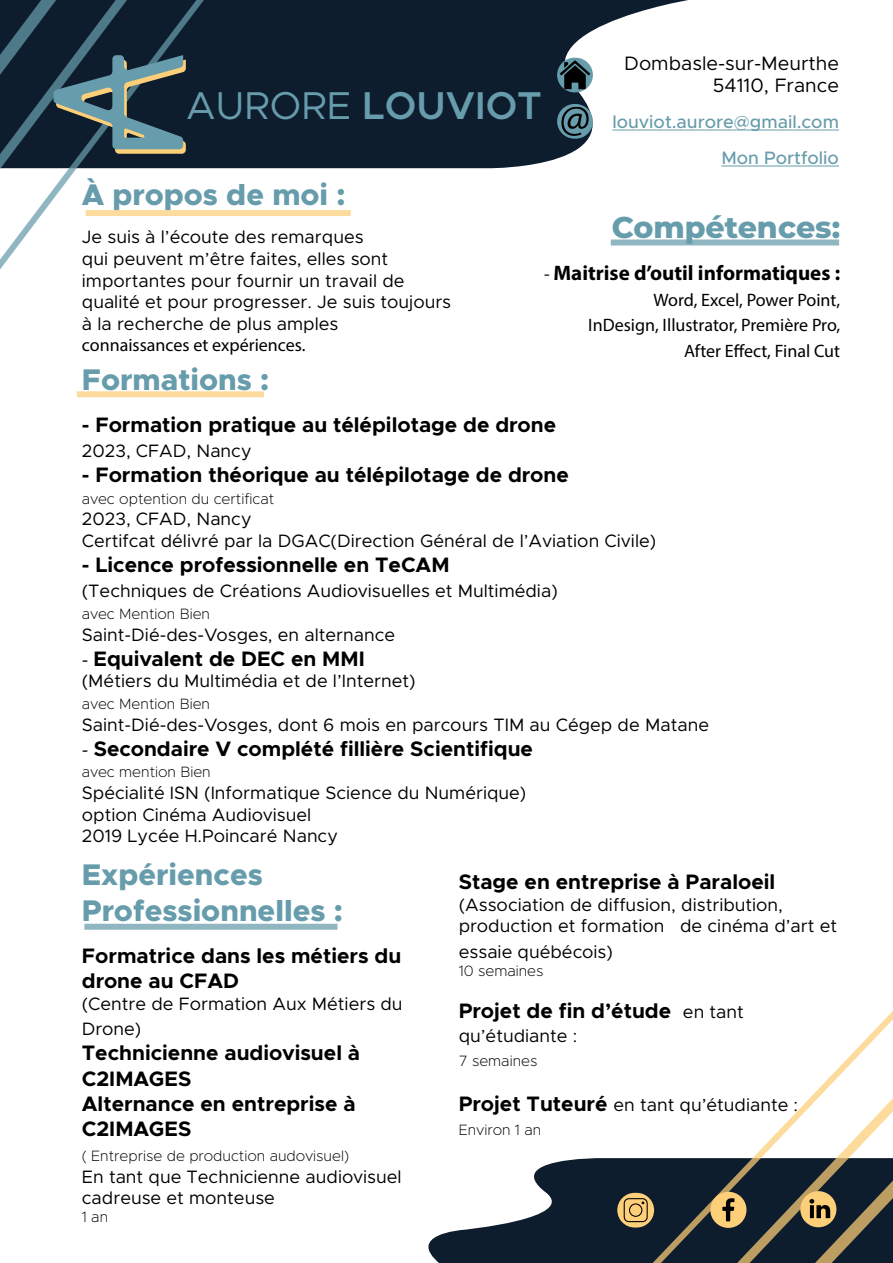
<style>
.page{position:relative;width:893px;height:1263px;background:#fff}
.page>*{position:absolute;margin:0;border:0;box-sizing:border-box;transform-origin:0 0}
.t1{font:600 39px "Metropolis";color:#669cab}
.t2{font:800 30px/36px "Metropolis";color:#669cab}
.t3{font:800 30px "Montserrat";color:#669cab}
.t4{font:700 21px/25.2px "Metropolis";color:#000}
.t5{font:700 21px "Myriad Pro";color:#000}
.t6{font:19.5px/21.6px "Metropolis";color:#000;text-align:right}
.t7{font:18px/21.6px "Metropolis";color:#000}
.t8{font:18px/25.5px "Myriad Pro";color:#000;text-align:right}
.t9{font:500 18px/36px "Metropolis";color:#669cab;text-align:right}
.t10{font:200 15px "Metropolis";color:#000}
.s1{font-weight:400}
.s2{font-weight:400;font-size:18px}
.s3{font-weight:700;font-size:21px}
</style>
<div class="page">
<svg style="left:428px;top:1219px;width:95px;height:44px;fill:#0e1d2d"></svg>
<svg style="left:523px;top:1011px;width:370px;height:252px"></svg>
<svg style="left:304px;top:0;width:493px;height:168px;fill:#0e1d2d"></svg>
<svg style="left:0;top:0;width:304px;height:398px"></svg>
<hr style="left:612px;top:130px;width:227px;height:1px;background:#669cab">
<hr style="left:721px;top:166px;width:118px;height:1px;background:#669cab">
<svg style="left:557px;top:58px;width:36px;height:34px"></svg>
<svg style="left:560px;top:60px;width:30px;height:29px"></svg>
<svg style="left:557px;top:104px;width:36px;height:35px"></svg>
<svg style="left:561px;top:107px;width:28px;height:29px"></svg>
<svg style="left:617px;top:1193px;width:37px;height:34px"></svg>
<svg style="left:624px;top:1198px;width:24px;height:24px"></svg>
<svg style="left:0;top:0;width:186px;height:258px"></svg>
<svg style="left:707px;top:1064px;width:186px;height:199px"></svg>
<div style="left:611px;top:239px;width:228px;height:6px;background:#8fb6c1"></div>
<div style="left:84px;top:924px;width:253px;height:6px;background:#8fb6c1"></div>
<div style="left:86px;top:210px;width:265px;height:6px;background:#fddb9c"></div>
<div style="left:77px;top:391px;width:187px;height:6px;background:#fddb9c"></div>
<h1 class="t1" style="left:186px;top:81px;width:357px"><span class="s1">AURORE</span> LOUVIOT</h1>
<p class="t6" style="left:624px;top:52px;width:216px">Dombasle-sur-Meurthe<br>54110, France</p>
<p class="t9" style="left:612px;top:103px;width:228px">louviot.aurore@gmail.com<br>Mon Portfolio</p>
<h2 class="t2" style="left:82px;top:176px;width:265px">À propos de moi :</h2>
<p class="t7" style="left:82px;top:226px;width:371px">Je suis à l’écoute des remarques<br>qui peuvent m’être faites, elles sont importantes pour fournir un travail de qualité et pour progresser. Je suis toujours à la recherche de plus amples</p>
<p class="t8" style="left:82px;top:332px;width:225px">connaissances et expériences.</p>
<h2 class="t3" style="left:612px;top:205px;width:230px">Compétences:</h2>
<p class="t5" style="left:544px;top:259px;width:298px"><span class="s2">-</span> Maitrise d’outil informatiques :</p>
<p class="t8" style="left:588px;top:287px;width:253px">Word, Excel, Power Point,<br>InDesign, Illustrator, Première Pro,<br>After Effect, Final Cut</p>
<h2 class="t2" style="left:82px;top:361px;width:189px">Formations :</h2>
<p class="t4" style="left:82px;top:412px;width:476px">- Formation pratique au télépilotage de drone</p>
<p class="t7" style="left:82px;top:440px;width:171px">2023, CFAD, Nancy</p>
<p class="t4" style="left:82px;top:462px;width:488px">- Formation théorique au télépilotage de drone</p>
<p class="t10" style="left:82px;top:489px;width:194px">avec optention du certificat</p>
<p class="t7" style="left:82px;top:508px;width:576px">2023, CFAD, Nancy<br>Certifcat délivré par la DGAC(Direction Général de l’Aviation Civile)</p>
<p class="t4" style="left:82px;top:552px;width:369px">- Licence professionnelle en TeCAM</p>
<p class="t7" style="left:82px;top:580px;width:477px">(Techniques de Créations Audiovisuelles et Multimédia)</p>
<p class="t10" style="left:82px;top:604px;width:130px">avec Mention Bien</p>
<p class="t7" style="left:82px;top:624px;width:315px">Saint-Dié-des-Vosges, en alternance</p>
<p class="t4" style="left:82px;top:646px;width:284px"><span class="s2">-</span> Equivalent de DEC en MMI</p>
<p class="t7" style="left:82px;top:670px;width:335px">(Métiers du Multimédia et de l’Internet)</p>
<p class="t10" style="left:82px;top:694px;width:130px">avec Mention Bien</p>
<p class="t7" style="left:82px;top:714px;width:629px">Saint-Dié-des-Vosges, dont 6 mois en parcours TIM au Cégep de Matane</p>
<p class="t4" style="left:82px;top:736px;width:453px"><span class="s2">-</span> Secondaire V complété fillière Scientifique</p>
<p class="t10" style="left:82px;top:763px;width:130px">avec mention Bien</p>
<p class="t7" style="left:82px;top:782px;width:446px">Spécialité ISN (Informatique Science du Numérique) option Cinéma Audiovisuel<br>2019 Lycée H.Poincaré Nancy</p>
<h2 class="t2" style="left:82px;top:857px;width:263px">Expériences<br>Professionnelles :</h2>
<p class="t4" style="left:82px;top:943px;width:321px">Formatrice dans les métiers du drone au CFAD</p>
<p class="t7" style="left:82px;top:991px;width:322px;line-height:25.2px">(Centre de Formation Aux Métiers du<br>Drone)</p>
<p class="t4" style="left:82px;top:1040px;width:280px">Technicienne audiovisuel à<br>C2IMAGES<br>Alternance en entreprise à<br>C2IMAGES</p>
<p class="t10" style="left:82px;top:1147px;width:269px">( Entreprise de production audovisuel)</p>
<p class="t7" style="left:82px;top:1166px;width:321px">En tant que Technicienne audiovisuel cadreuse et monteuse</p>
<p class="t10" style="left:82px;top:1208px;width:28px">1 an</p>
<p class="t4" style="left:459px;top:869px;width:318px">Stage en entreprise à Paraloeil</p>
<p class="t7" style="left:459px;top:894px;width:380px">(Association de diffusion, distribution, production et formation de cinéma d’art et</p>
<p class="t7" style="left:459px;top:940px;width:156px">essaie québécois)</p>
<p class="t10" style="left:459px;top:961px;width:86px">10 semaines</p>
<p class="t4" style="left:459px;top:998px;width:287px">Projet de fin d’étude <span class="s2">en tant</span></p>
<p class="t7" style="left:459px;top:1024px;width:120px">qu’étudiante :</p>
<p class="t10" style="left:459px;top:1051px;width:80px">7 semaines</p>
<p class="t7" style="left:459px;top:1094px;width:341px"><span class="s3">Projet Tuteuré</span> en tant qu’étudiante :</p>
<p class="t10" style="left:459px;top:1121px;width:84px">Environ 1 an</p>
</div>
